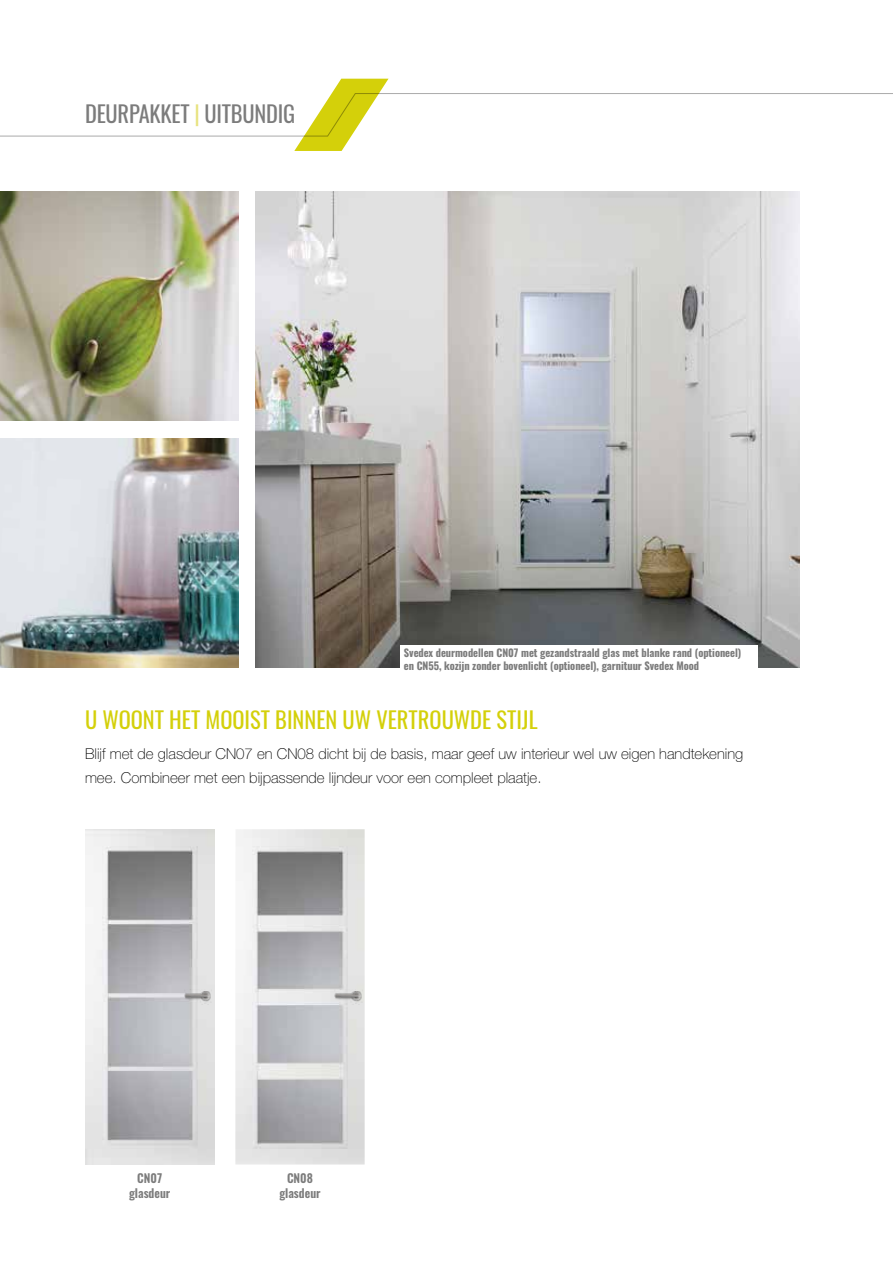
<style>
.page{position:relative;width:893px;height:1263px;background:#fff}
.page>*{position:absolute;margin:0;border:0;box-sizing:border-box;transform-origin:0 0}
.t1{font:22.5px "Oswald";color:#d4d00a}
.t2{font:22.5px "Oswald";letter-spacing:-.01em;color:#7c7c7c}
.t3{font:100 15px/24px "Helvetica Neue LT Std";color:#000}
.t4{font:600 12px/15px "Oswald";color:#7c7c7c;text-align:center}
.t5{font:700 10.5px/12.6px "Oswald";letter-spacing:-.005em;color:#7c7c7c}
.s1{color:#e8e380}
</style>
<div class="page">
<img style="left:85px;top:829px;width:129px;height:335px">
<img style="left:235px;top:829px;width:130px;height:335px">
<img style="left:334px;top:990px;width:28px;height:14px">
<img style="left:184px;top:990px;width:28px;height:14px">
<img style="left:255px;top:191px;width:544px;height:477px">
<img style="left:0;top:191px;width:238px;height:230px">
<img style="left:0;top:438px;width:238px;height:230px">
<svg style="left:0;top:79px;width:893px;height:72px"></svg>
<div style="left:400px;top:645px;width:358px;height:31px;background:#fff"></div>
<h1 class="t2" style="left:85px;top:93px;width:212px">DEURPAKKET <span class="s1">|</span> UITBUNDIG</h1>
<p class="t5" style="left:404px;top:647px;width:339px">Svedex deurmodellen CN07 met gezandstraald glas met blanke rand (optioneel) en CN55, kozijn zonder bovenlicht (optioneel), garnituur Svedex Mood</p>
<h1 class="t1" style="left:85px;top:699px;width:454px">U WOONT HET MOOIST BINNEN UW VERTROUWDE STIJL</h1>
<p class="t3" style="left:85px;top:742px;width:660px">Blijf met de glasdeur CN07 en CN08 dicht bij de basis, maar geef uw interieur wel uw eigen handtekening mee. Combineer met een bijpassende lijndeur voor een compleet plaatje.</p>
<p class="t4" style="left:129px;top:1171px;width:43px">CN07 glasdeur</p>
<p class="t4" style="left:279px;top:1171px;width:43px">CN08 glasdeur</p>
</div>
